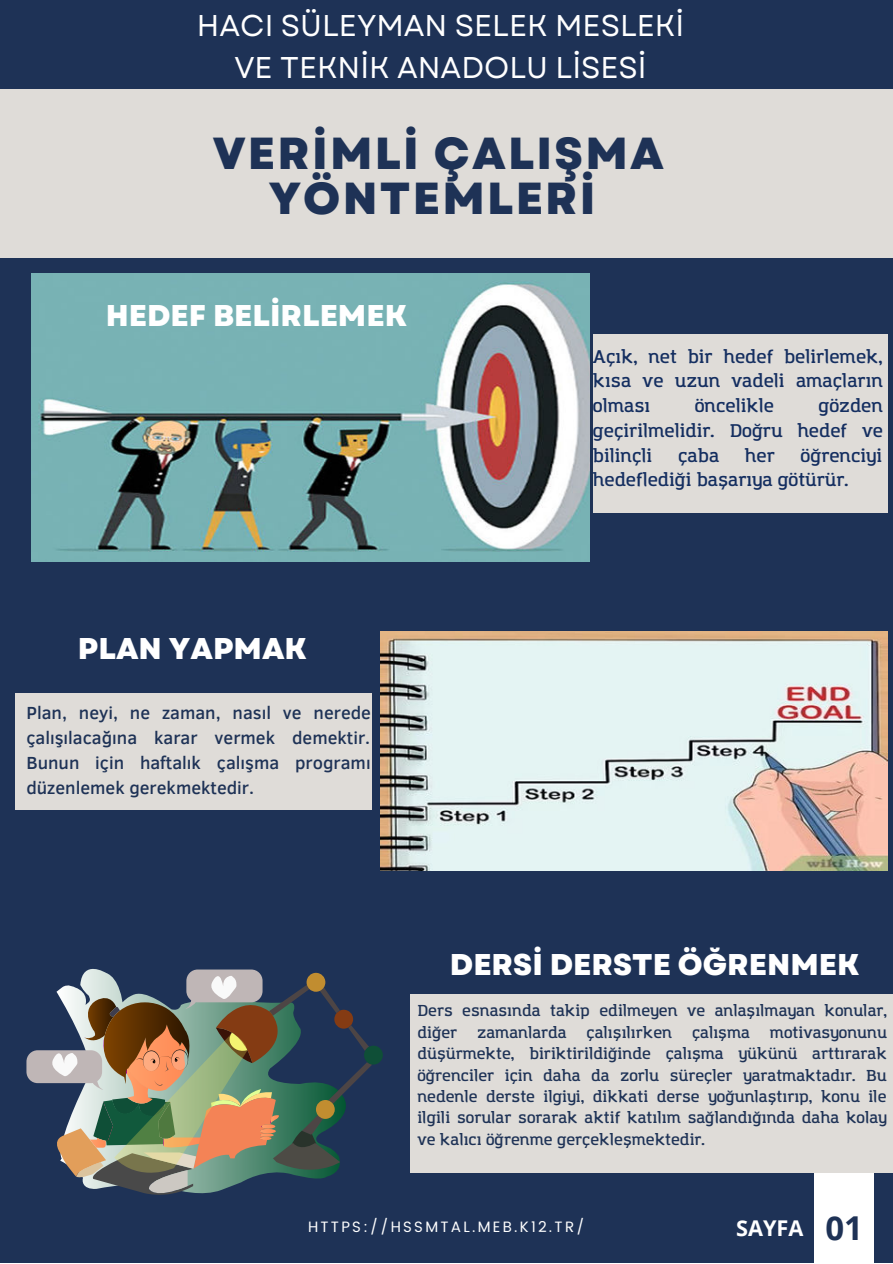
<style>
.page{position:relative;width:893px;height:1264px;background:#fff}
.page>*{position:absolute;margin:0;border:0;box-sizing:border-box;transform-origin:0 0}
.t1{font:800 44.85px/44.5px "Garet";letter-spacing:.05em;color:#1e3256;text-align:center}
.t2{font:30px/41.5px "Garet";color:#fff;text-align:center}
.t3{font:800 30px "Garet";color:#fff}
.t4{font:700 21.75px "Open Sans";color:#fff}
.t5{font:600 18px/24.8px "Amazing Grotesk";color:#142e60;text-align:justify}
.t6{font:500 18px/24.8px "Clear Sans";color:#1e3256;text-align:justify}
.t7{font:600 15.6px/21.3px "Amazing Grotesk";color:#1e3256}
.t8{font:15px "Poppins";letter-spacing:.15em;color:#fff}
.s1{font-size:32.85px;color:#1e3256}
</style>
<div class="page">
<div style="left:0;top:0;width:892px;height:1262px;background:#1e3256"></div>
<div style="left:593px;top:334px;width:294px;height:179px;background:#dfdcd8"></div>
<div style="left:0;top:89px;width:892px;height:169px;background:#dfdcd8"></div>
<div style="left:814px;top:1171px;width:59px;height:91px;background:#fff"></div>
<div style="left:15px;top:692px;width:356px;height:117px;background:#dfdcd8"></div>
<div style="left:410px;top:994px;width:482px;height:179px;background:#dfdcd8"></div>
<img style="left:32px;top:274px;width:557px;height:287px">
<img style="left:380px;top:631px;width:507px;height:239px">
<svg style="left:26px;top:969px;width:357px;height:226px"></svg>
<h2 class="t2" style="left:197px;top:6px;width:488px">HACI SÜLEYMAN SELEK MESLEKİ<br>VE TEKNİK ANADOLU LİSESİ</h2>
<h1 class="t1" style="left:213px;top:133px;width:452px">VERİMLİ ÇALIŞMA<br>YÖNTEMLERİ</h1>
<h2 class="t3" style="left:106px;top:296px;width:303px">HEDEF BELİRLEMEK</h2>
<h2 class="t3" style="left:78px;top:629px;width:231px">PLAN YAPMAK</h2>
<p class="t6" style="left:26px;top:700px;width:346px">Plan, neyi, ne zaman, nasıl ve nerede çalışılacağına karar vermek demektir.<br>Bunun için haftalık çalışma programı düzenlemek gerekmektedir.</p>
<p class="t5" style="left:593px;top:344px;width:291px">Açık, net bir hedef belirlemek, kısa ve uzun vadeli amaçların olması</p>
<p class="t5" style="left:593px;top:394px;width:291px;text-indent:225px">gözden geçirilmelidir. Doğru hedef ve bilinçli</p>
<p class="t5" style="left:694px;top:394px;width:81px">öncelikle</p>
<p class="t5" style="left:678px;top:443px;width:43px">çaba</p>
<p class="t5" style="left:745px;top:443px;width:31px">her</p>
<p class="t5" style="left:593px;top:443px;width:290px;text-indent:208px">öğrenciyi hedeflediği başarıya götürür.</p>
<h2 class="t3" style="left:450px;top:945px;width:411px">DERSİ DERSTE ÖĞRENMEK</h2>
<p class="t7" style="left:417px;top:1000px;width:471px">Ders esnasında takip edilmeyen ve anlaşılmayan konular, diğer</p>
<p class="t7" style="left:477px;top:1022px;width:91px">zamanlarda</p>
<p class="t7" style="left:586px;top:1022px;width:87px">çalışılırken</p>
<p class="t7" style="left:692px;top:1022px;width:59px">çalışma</p>
<p class="t7" style="left:417px;top:1022px;width:471px;text-align:justify;text-indent:352px">motivasyonunu düşürmekte, biriktirildiğinde çalışma yükünü arttırarak öğrenciler için daha da zorlu süreçler yaratmaktadır. Bu nedenle derste ilgiyi, dikkati derse yoğunlaştırıp, konu ile ilgili sorular sorarak aktif katılım sağlandığında daha kolay ve kalıcı öğrenme gerçekleşmektedir.</p>
<p class="t8" style="left:308px;top:1215px;width:278px">HTTPS://HSSMTAL.MEB.K12.TR/</p>
<h3 class="t4" style="left:736px;top:1212px;width:128px">SAYFA <span class="s1">01</span></h3>
</div>
